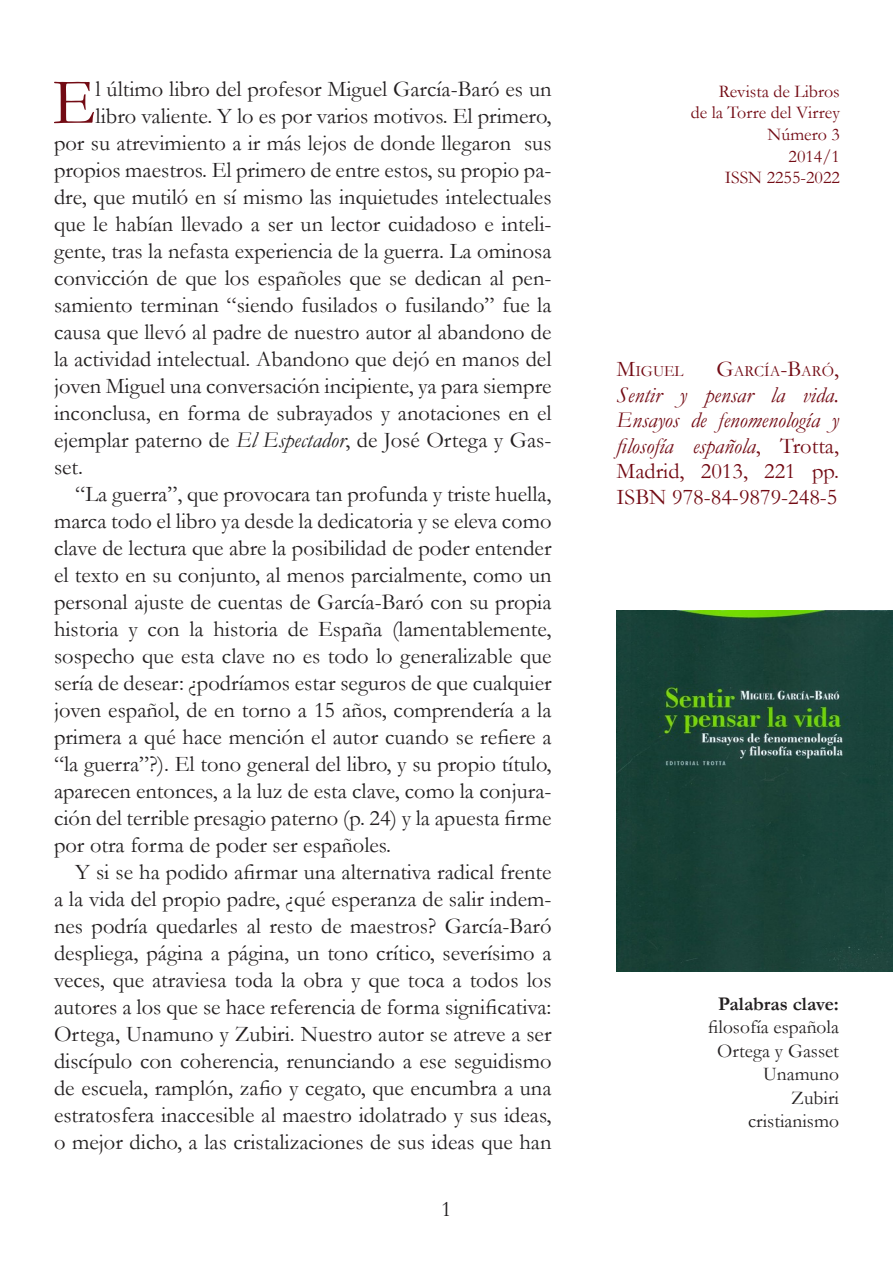
<style>
.page{position:relative;width:893px;height:1263px;background:#fff}
.page>*{position:absolute;margin:0;border:0;box-sizing:border-box;transform-origin:0 0}
.Primer_párrafo{font:65.85px "Garamond";color:#730b14}
.Texto_General{font:22.5px/27px "Garamond";color:#231f20;text-align:justify}
.Primer_párrafo-2{font:22.5px "Garamond";color:#231f20}
.Ficha_Bibliográfica{font:italic 22.5px/25.5px "Garamond";color:#730b14;text-align:justify}
.t1{font:19.5px "Garamond";color:#231f20}
.t2{font:700 19.5px "Garamond";color:#231f20}
.Número{font:18px "Garamond";color:#730b14}
.Ficha_Bibliográfica-2{font:15.75px "Garamond";color:#730b14}
.s1{font-style:italic}
.s2{font-size:22.5px}
.s3{font-style:normal}
</style>
<div class="page">
<img style="left:617px;top:610px;width:276px;height:362px">
<p class="Primer_párrafo" style="left:52px;top:63px;width:45px">E</p>
<p class="Primer_párrafo-2" style="left:96px;top:75px;width:457px">l último libro del profesor Miguel García-Baró es un</p>
<p class="Primer_párrafo-2" style="left:96px;top:102px;width:457px">libro valiente. Y lo es por varios motivos. El primero,</p>
<p class="Primer_párrafo-2" style="left:54px;top:129px;width:499px">por su atrevimiento a ir más lejos de donde llegaron sus</p>
<p class="Primer_párrafo-2" style="left:54px;top:156px;width:499px">propios maestros. El primero de entre estos, su propio pa-</p>
<p class="Primer_párrafo-2" style="left:54px;top:183px;width:499px">dre, que mutiló en sí mismo las inquietudes intelectuales</p>
<p class="Primer_párrafo-2" style="left:54px;top:210px;width:499px">que le habían llevado a ser un lector cuidadoso e inteli-</p>
<p class="Primer_párrafo-2" style="left:54px;top:237px;width:499px">gente, tras la nefasta experiencia de la guerra. La ominosa</p>
<p class="Primer_párrafo-2" style="left:54px;top:264px;width:499px">convicción de que los españoles que se dedican al pen-</p>
<p class="Primer_párrafo-2" style="left:54px;top:291px;width:499px">samiento terminan “siendo fusilados o fusilando” fue la</p>
<p class="Primer_párrafo-2" style="left:54px;top:318px;width:499px">causa que llevó al padre de nuestro autor al abandono de</p>
<p class="Primer_párrafo-2" style="left:54px;top:345px;width:499px">la actividad intelectual. Abandono que dejó en manos del</p>
<p class="Primer_párrafo-2" style="left:54px;top:372px;width:499px">joven Miguel una conversación incipiente, ya para siempre</p>
<p class="Primer_párrafo-2" style="left:54px;top:399px;width:499px">inconclusa, en forma de subrayados y anotaciones en el</p>
<p class="Primer_párrafo-2" style="left:54px;top:426px;width:499px">ejemplar paterno de <span class="s1">El Espectador</span>, de José Ortega y Gas-</p>
<p class="Primer_párrafo-2" style="left:54px;top:453px;width:31px">set.</p>
<p class="Texto_General" style="left:54px;top:480px;width:499px;text-indent:21px">“La guerra”, que provocara tan profunda y triste huella, marca todo el libro ya desde la dedicatoria y se eleva como clave de lectura que abre la posibilidad de poder entender el texto en su conjunto, al menos parcialmente, como un personal ajuste de cuentas de García-Baró con su propia historia y con la historia de España (lamentablemente, sospecho que esta clave no es todo lo generalizable que sería de desear: ¿podríamos estar seguros de que cualquier joven español, de en torno a 15 años, comprendería a la primera a qué hace mención el autor cuando se refiere a “la guerra”?). El tono general del libro, y su propio título, aparecen entonces, a la luz de esta clave, como la conjura&shy;ción del terrible presagio paterno (p. 24) y la apuesta firme por otra forma de poder ser españoles.</p>
<p class="Texto_General" style="left:54px;top:858px;width:499px;text-indent:21px">Y si se ha podido afirmar una alternativa radical frente a la vida del propio padre, ¿qué esperanza de salir indem&shy;nes podría quedarles al resto de maestros? García-Baró despliega, página a página, un tono crítico, severísimo a veces, que atraviesa toda la obra y que toca a todos los autores a los que se hace referencia de forma significativa:<br>Ortega, Unamuno y Zubiri. Nuestro autor se atreve a ser discípulo con coherencia, renunciando a ese seguidismo de escuela, ramplón, zafio y cegato, que encumbra a una estratosfera inaccesible al maestro idolatrado y sus ideas, o mejor dicho, a las cristalizaciones de sus ideas que han</p>
<p class="Texto_General" style="left:441px;top:1195px;width:12px">1</p>
<p class="Número" style="left:719px;top:80px;width:122px">Revista de Libros</p>
<p class="Número" style="left:691px;top:102px;width:151px">de la Torre del Virrey</p>
<p class="Número" style="left:768px;top:124px;width:74px">Número 3</p>
<p class="Número" style="left:789px;top:145px;width:53px">2014/1</p>
<p class="Número" style="left:725px;top:167px;width:117px">ISSN 2255-2022</p>
<p class="Ficha_Bibliográfica-2" style="left:617px;top:362px;width:68px"><span class="s2">M</span>IGUEL</p>
<p class="Ficha_Bibliográfica-2" style="left:717px;top:362px;width:124px"><span class="s2">G</span>ARCÍA<span class="s2">-B</span>ARÓ<span class="s2">,</span></p>
<p class="Ficha_Bibliográfica" style="left:617px;top:381px;width:224px">Sentir y pensar la vida.<br>Ensayos de fenomenología y filosofía española<span class="s3">, Trotta, Madrid, 2013, 221 pp.<br>ISBN 978-84-9879-248-5</span></p>
<p class="t2" style="left:718px;top:992px;width:122px">Palabras clave:</p>
<p class="t1" style="left:708px;top:1015px;width:132px">filosofía española</p>
<p class="t1" style="left:717px;top:1039px;width:123px">Ortega y Gasset</p>
<p class="t1" style="left:763px;top:1062px;width:77px">Unamuno</p>
<p class="t1" style="left:791px;top:1086px;width:49px">Zubiri</p>
<p class="t1" style="left:748px;top:1109px;width:92px">cristianismo</p>
</div>
